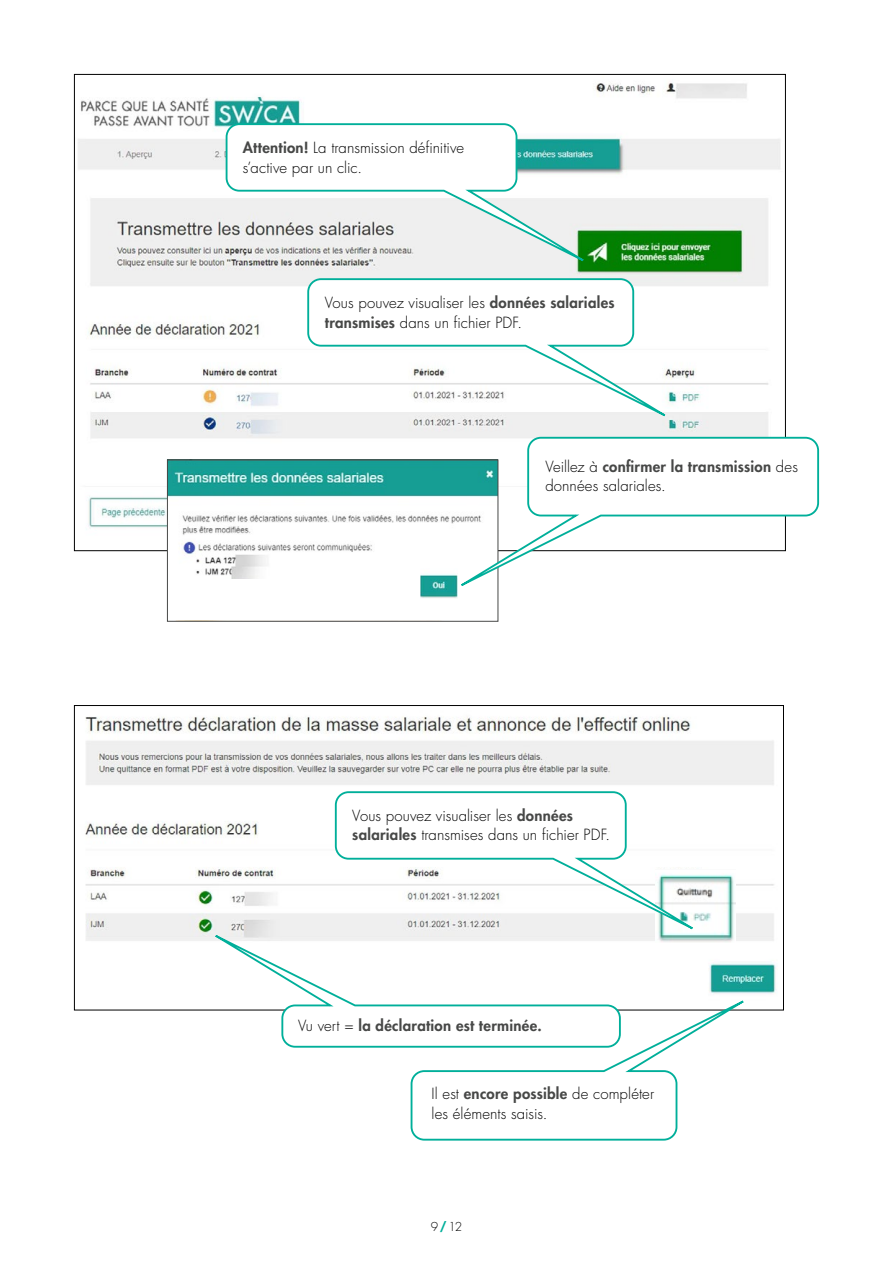
<style>
.page{position:relative;width:893px;height:1263px;background:#fff}
.page>*{position:absolute;margin:0;border:0;box-sizing:border-box;transform-origin:0 0}
.t1{font:300 15px/19.5px "Futura Std";color:#000}
.t2{font:800 15px "Futura Std";letter-spacing:.02em;color:#474847}
.t3{font:300 12px "Futura Std";color:#000}
.s1{font-weight:800;color:#474847}
.s2{font-weight:300;color:#000}
.s3{font-weight:700;color:#00af9a}
</style>
<div class="page">
<img style="left:85px;top:716px;width:691px;height:263px">
<img style="left:78px;top:83px;width:702px;height:453px">
<img style="left:732px;top:869px;width:3px;height:73px">
<svg style="left:225px;top:122px;width:398px;height:160px"></svg>
<svg style="left:306px;top:277px;width:398px;height:160px"></svg>
<svg style="left:334px;top:790px;width:398px;height:160px"></svg>
<svg style="left:176px;top:914px;width:446px;height:134px"></svg>
<svg style="left:410px;top:979px;width:373px;height:162px"></svg>
<img style="left:169px;top:461px;width:253px;height:118px">
<div style="left:167px;top:459px;width:331px;height:163px;border:1px solid #474847"></div>
<svg style="left:422px;top:436px;width:398px;height:171px"></svg>
<div style="left:171px;top:579px;width:288px;height:41px;background:#fff"></div>
<img style="left:420px;top:569px;width:38px;height:29px">
<p class="t1" style="left:243px;top:139px;width:223px"><span class="s1">Attention!</span> La transmission définitive s’active par un clic.</p>
<p class="t1" style="left:325px;top:293px;width:291px">Vous pouvez visualiser les <span class="s1">données salariales transmises</span> dans un fichier PDF.</p>
<p class="t1" style="left:545px;top:457px;width:254px">Veillez à <span class="s1">confirmer la transmission</span> des données salariales.</p>
<p class="t1" style="left:352px;top:806px;width:259px">Vous pouvez visualiser les <span class="s1">données salariales</span> transmises dans un fichier PDF.</p>
<p class="t2" style="left:298px;top:1016px;width:245px"><span class="s2">Vu vert =</span> la déclaration est terminée.</p>
<p class="t1" style="left:432px;top:1085px;width:224px">Il est <span class="s1">encore possible</span> de compléter les éléments saisis.</p>
<p class="t3" style="left:431px;top:1219px;width:33px">9<span class="s3">/</span>12</p>
</div>
